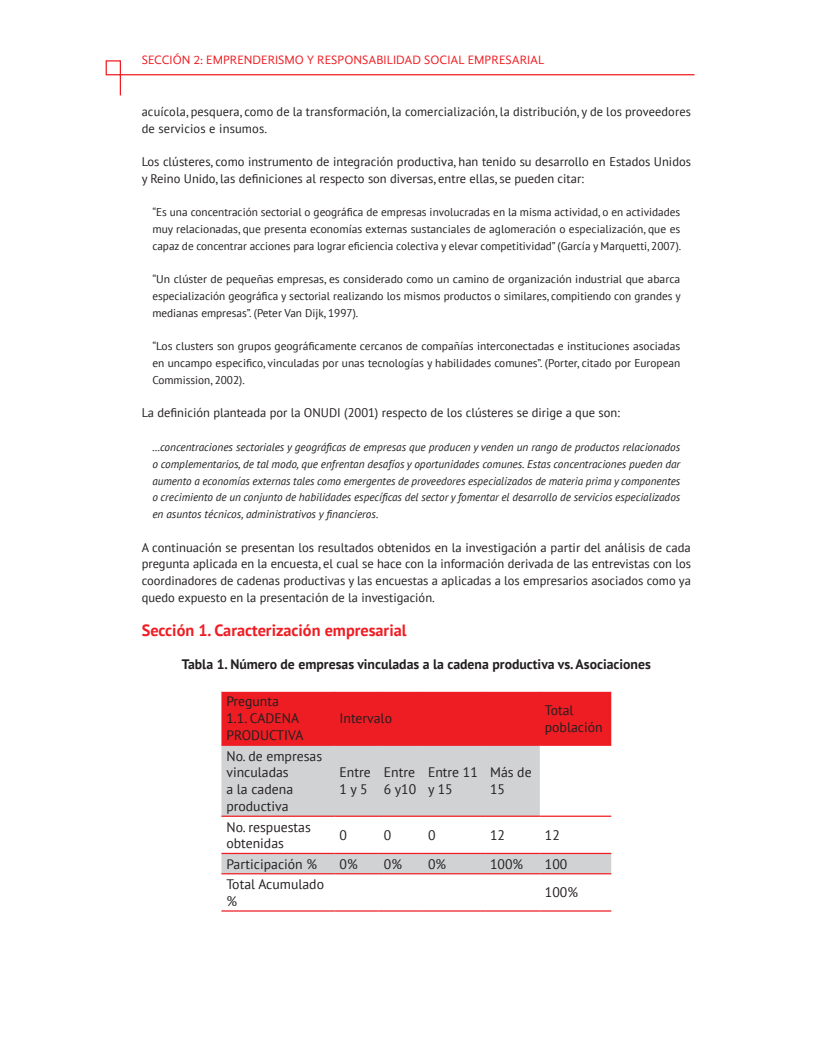
<style>
.page{position:relative;width:815px;height:1046px;background:#fff}
.page>*{position:absolute;margin:0;border:0;box-sizing:border-box;transform-origin:0 0}
.t1{font:700 16.25px "PT Sans";color:#ee1d23}
.t2{font:13.75px/16.9px "PT Sans";color:#231f20}
.t3{font:700 13.75px "PT Sans";color:#231f20}
.t4{font:12.5px/16.8px "PT Sans";color:#231f20}
.t5{font:12.5px "Gandhi Sans";color:#ee1d23}
.t6{font:11.25px/16.8px "PT Sans";color:#231f20;text-align:justify}
.t7{font:italic 11.25px/16.8px "PT Sans";color:#231f20;text-align:justify}
</style>
<div class="page">
<svg style="left:105px;top:60px;width:590px;height:36px"></svg>
<div style="left:221px;top:691px;width:390px;height:53px;background:#ee1d23"></div>
<div style="left:221px;top:745px;width:319px;height:70px;background:#d1d2d4"></div>
<svg style="left:221px;top:816px;width:390px;height:59px"></svg>
<hr style="left:221px;top:744px;width:113px;height:1px;background:#ee1d23">
<hr style="left:334px;top:744px;width:45px;height:1px;background:#ee1d23">
<hr style="left:379px;top:744px;width:44px;height:1px;background:#ee1d23">
<hr style="left:423px;top:744px;width:62px;height:1px;background:#ee1d23">
<hr style="left:485px;top:744px;width:55px;height:1px;background:#ee1d23">
<hr style="left:540px;top:744px;width:71px;height:1px;background:#ee1d23">
<hr style="left:221px;top:815px;width:113px;height:1px;background:#ee1d23">
<hr style="left:334px;top:815px;width:45px;height:1px;background:#ee1d23">
<hr style="left:379px;top:815px;width:44px;height:1px;background:#ee1d23">
<hr style="left:423px;top:815px;width:62px;height:1px;background:#ee1d23">
<hr style="left:485px;top:815px;width:55px;height:1px;background:#ee1d23">
<hr style="left:540px;top:815px;width:71px;height:1px;background:#ee1d23">
<hr style="left:221px;top:852px;width:113px;height:1px;background:#ee1d23">
<hr style="left:334px;top:852px;width:45px;height:1px;background:#ee1d23">
<hr style="left:379px;top:852px;width:44px;height:1px;background:#ee1d23">
<hr style="left:423px;top:852px;width:62px;height:1px;background:#ee1d23">
<hr style="left:485px;top:852px;width:55px;height:1px;background:#ee1d23">
<hr style="left:540px;top:852px;width:71px;height:1px;background:#ee1d23">
<hr style="left:221px;top:873px;width:113px;height:1px;background:#ee1d23">
<hr style="left:334px;top:873px;width:45px;height:1px;background:#ee1d23">
<hr style="left:379px;top:873px;width:44px;height:1px;background:#ee1d23">
<hr style="left:423px;top:873px;width:62px;height:1px;background:#ee1d23">
<hr style="left:485px;top:873px;width:55px;height:1px;background:#ee1d23">
<hr style="left:540px;top:873px;width:71px;height:1px;background:#ee1d23">
<hr style="left:221px;top:910px;width:113px;height:1px;background:#ee1d23">
<hr style="left:334px;top:910px;width:45px;height:1px;background:#ee1d23">
<hr style="left:379px;top:910px;width:44px;height:1px;background:#ee1d23">
<hr style="left:423px;top:910px;width:62px;height:1px;background:#ee1d23">
<hr style="left:485px;top:910px;width:55px;height:1px;background:#ee1d23">
<hr style="left:540px;top:910px;width:71px;height:1px;background:#ee1d23">
<p class="t5" style="left:142px;top:52px;width:404px">SECCIÓN 2: EMPRENDERISMO Y RESPONSABILIDAD SOCIAL EMPRESARIAL</p>
<p class="t4" style="left:142px;top:103px;width:551px">acuícola, pesquera, como de la transformación, la comercialización, la distribución, y de los proveedores de servicios e insumos.</p>
<p class="t4" style="left:142px;top:153px;width:551px">Los clústeres, como instrumento de integración productiva, han tenido su desarrollo en Estados Unidos y Reino Unido, las definiciones al respecto son diversas, entre ellas, se pueden citar:</p>
<p class="t6" style="left:152px;top:204px;width:530px">“Es una concentración sectorial o geográfica de empresas involucradas en la misma actividad, o en actividades muy relacionadas, que presenta economías externas sustanciales de aglomeración o especialización, que es capaz de concentrar acciones para lograr eficiencia colectiva y elevar competitividad” (García y Marquetti, 2007).</p>
<p class="t6" style="left:152px;top:271px;width:530px">“Un clúster de pequeñas empresas, es considerado como un camino de organización industrial que abarca especialización geográfica y sectorial realizando los mismos productos o similares, compitiendo con grandes y medianas empresas”. (Peter Van Dijk, 1997).</p>
<p class="t6" style="left:152px;top:338px;width:529px">“Los clusters son grupos geográficamente cercanos de compañías interconectadas e instituciones asociadas en uncampo especifico, vinculadas por unas tecnologías y habilidades comunes”. (Porter, citado por European Commission, 2002).</p>
<p class="t4" style="left:142px;top:404px;width:480px">La definición planteada por la ONUDI (2001) respecto de los clústeres se dirige a que son:</p>
<p class="t7" style="left:152px;top:438px;width:529px">…concentraciones sectoriales y geográficas de empresas que producen y venden un rango de productos relacionados o complementarios, de tal modo, que enfrentan desafíos y oportunidades comunes. Estas concentraciones pueden dar aumento a economías externas tales como emergentes de proveedores especializados de materia prima y componentes o crecimiento de un conjunto de habilidades específicas del sector y fomentar el desarrollo de servicios especializados en asuntos técnicos, administrativos y financieros.</p>
<p class="t4" style="left:142px;top:538px;width:551px;text-align:justify">A continuación se presentan los resultados obtenidos en la investigación a partir del análisis de cada pregunta aplicada en la encuesta, el cual se hace con la información derivada de las entrevistas con los coordinadores de cadenas productivas y las encuestas a aplicadas a los empresarios asociados como ya quedo expuesto en la presentación de la investigación.</p>
<h1 class="t1" style="left:142px;top:619px;width:266px">Sección 1. Caracterización empresarial</h1>
<p class="t3" style="left:182px;top:655px;width:471px">Tabla 1. Número de empresas vinculadas a la cadena productiva vs. Asociaciones</p>
<p class="t2" style="left:226px;top:692px;width:78px">Pregunta<br>1.1. CADENA<br>PRODUCTIVA</p>
<p class="t2" style="left:339px;top:709px;width:54px">Intervalo</p>
<p class="t2" style="left:545px;top:701px;width:59px">Total población</p>
<p class="t2" style="left:226px;top:746px;width:97px">No. de empresas vinculadas<br>a la cadena productiva</p>
<p class="t2" style="left:339px;top:763px;width:33px">Entre<br>1 y 5</p>
<p class="t2" style="left:384px;top:763px;width:34px">Entre<br>6 y10</p>
<p class="t2" style="left:428px;top:763px;width:51px">Entre 11 y 15</p>
<p class="t2" style="left:490px;top:763px;width:43px">Más de<br>15</p>
<p class="t2" style="left:226px;top:817px;width:86px">No. respuestas obtenidas</p>
<p class="t2" style="left:340px;top:826px;width:9px">0</p>
<p class="t2" style="left:384px;top:826px;width:9px">0</p>
<p class="t2" style="left:428px;top:826px;width:9px">0</p>
<p class="t2" style="left:490px;top:826px;width:16px">12</p>
<p class="t2" style="left:545px;top:826px;width:16px">12</p>
<p class="t2" style="left:226px;top:855px;width:92px">Participación %</p>
<p class="t2" style="left:340px;top:855px;width:20px">0%</p>
<p class="t2" style="left:384px;top:855px;width:20px">0%</p>
<p class="t2" style="left:428px;top:855px;width:20px">0%</p>
<p class="t2" style="left:490px;top:855px;width:35px">100%</p>
<p class="t2" style="left:545px;top:855px;width:24px">100</p>
<p class="t2" style="left:226px;top:875px;width:99px">Total Acumulado %</p>
<p class="t2" style="left:545px;top:883px;width:35px">100%</p>
</div>
